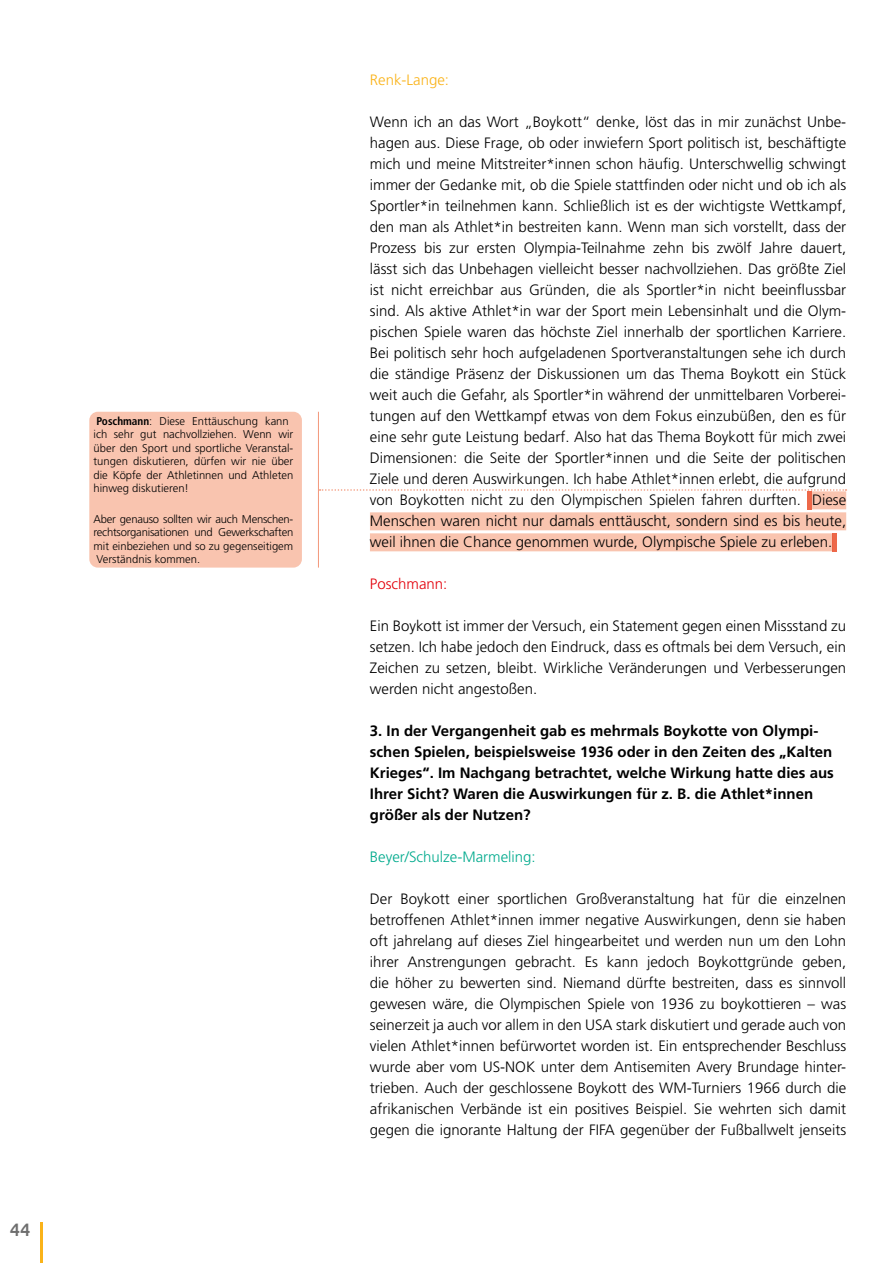
<style>
.page{position:relative;width:893px;height:1263px;background:#fff}
.page>*{position:absolute;margin:0;border:0;box-sizing:border-box;transform-origin:0 0}
.t1{font:500 18px "Ubuntu";color:#6e6e6e}
.t2{font:300 15px/21px "Frutiger";color:#000;text-align:justify}
.t3{font:700 15px/21px "Frutiger";color:#000}
.t4{font:300 15px "Frutiger";color:#00aa8d}
.t5{font:300 15px "Frutiger";color:#fab319}
.t6{font:300 15px "Frutiger";color:#e3000b}
.t7{font:300 11.25px/13.5px "Frutiger";color:#000}
.s1{font-weight:700;font-stretch:condensed}
</style>
<div class="page">
<hr style="left:40px;top:1222px;width:3px;height:41px;background:#fab319">
<div style="left:812px;top:491px;width:34px;height:18px;background:#f9c4af"></div>
<div style="left:370px;top:512px;width:476px;height:18px;background:#f9c4af"></div>
<div style="left:370px;top:533px;width:462px;height:18px;background:#f9c4af"></div>
<div style="left:807px;top:491px;width:5px;height:18px;background:#ed6849"></div>
<div style="left:832px;top:533px;width:5px;height:18px;background:#ed6849"></div>
<div style="left:89px;top:412px;width:213px;height:156px;background:#f9c4af;border-radius:9px"></div>
<svg style="left:320px;top:489px;width:526px;height:2px"></svg>
<hr style="left:318px;top:412px;width:1px;height:156px;background:#f3987a">
<p class="t7" style="left:94px;top:414px;width:201px"><span class="s1">Poschmann</span>: Diese Enttäuschung kann ich sehr gut nachvollziehen. Wenn wir über den Sport und sportliche Veranstal&shy;tungen diskutieren, dürfen wir nie über die Köpfe der Athletinnen und Athleten hinweg diskutieren!</p>
<p class="t7" style="left:94px;top:512px;width:201px;text-align:justify">Aber genauso sollten wir auch Menschen&shy;rechtsorganisationen und Gewerkschaften mit einbeziehen und so zu gegenseitigem Verständnis kommen.</p>
<p class="t1" style="left:10px;top:1218px;width:22px">44</p>
<p class="t5" style="left:370px;top:71px;width:81px">Renk-Lange:</p>
<p class="t2" style="left:370px;top:111px;width:478px">Wenn ich an das Wort „Boykott“ denke, löst das in mir zunächst Unbe&shy;hagen aus. Diese Frage, ob oder inwiefern Sport politisch ist, beschäftigte mich und meine Mitstreiter*innen schon häufig. Unterschwellig schwingt immer der Gedanke mit, ob die Spiele stattfinden oder nicht und ob ich als Sportler*in teilnehmen kann. Schließlich ist es der wichtigste Wettkampf, den man als Athlet*in bestreiten kann. Wenn man sich vorstellt, dass der Prozess bis zur ersten Olympia-Teilnahme zehn bis zwölf Jahre dauert, lässt sich das Unbehagen vielleicht besser nachvollziehen. Das größte Ziel ist nicht erreichbar aus Gründen, die als Sportler*in nicht beeinflussbar sind. Als aktive Athlet*in war der Sport mein Lebensinhalt und die Olym&shy;pischen Spiele waren das höchste Ziel innerhalb der sportlichen Karriere.<br>Bei politisch sehr hoch aufgeladenen Sportveranstaltungen sehe ich durch die ständige Präsenz der Diskussionen um das Thema Boykott ein Stück weit auch die Gefahr, als Sportler*in während der unmittelbaren Vorberei&shy;tungen auf den Wettkampf etwas von dem Fokus einzubüßen, den es für eine sehr gute Leistung bedarf. Also hat das Thema Boykott für mich zwei Dimensionen: die Seite der Sportler*innen und die Seite der politischen Ziele und deren Auswirkungen. Ich habe Athlet*innen erlebt, die aufgrund von Boykotten nicht zu den Olympischen Spielen fahren durften. Diese Menschen waren nicht nur damals enttäuscht, sondern sind es bis heute, weil ihnen die Chance genommen wurde, Olympische Spiele zu erleben.</p>
<p class="t6" style="left:370px;top:575px;width:79px">Poschmann:</p>
<p class="t2" style="left:370px;top:615px;width:478px">Ein Boykott ist immer der Versuch, ein Statement gegen einen Missstand zu setzen. Ich habe jedoch den Eindruck, dass es oftmals bei dem Versuch, ein Zeichen zu setzen, bleibt. Wirkliche Veränderungen und Verbesserungen werden nicht angestoßen.</p>
<p class="t3" style="left:370px;top:720px;width:465px">3. In der Vergangenheit gab es mehrmals Boykotte von Olympi&shy;schen Spielen, beispielsweise 1936 oder in den Zeiten des „Kalten Krieges“. Im Nachgang betrachtet, welche Wirkung hatte dies aus Ihrer Sicht? Waren die Auswirkungen für z. B. die Athlet*innen größer als der Nutzen?</p>
<p class="t4" style="left:370px;top:848px;width:167px">Beyer/Schulze-Marmeling:</p>
<p class="t2" style="left:370px;top:888px;width:478px">Der Boykott einer sportlichen Großveranstaltung hat für die einzelnen betroffenen Athlet*innen immer negative Auswirkungen, denn sie haben oft jahrelang auf dieses Ziel hingearbeitet und werden nun um den Lohn ihrer Anstrengungen gebracht. Es kann jedoch Boykottgründe geben, die höher zu bewerten sind. Niemand dürfte bestreiten, dass es sinnvoll gewesen wäre, die Olympischen Spiele von 1936 zu boykottieren – was seinerzeit ja auch vor allem in den USA stark diskutiert und gerade auch von vielen Athlet*innen befürwortet worden ist. Ein entsprechender Beschluss wurde aber vom US-NOK unter dem Antisemiten Avery Brundage hinter&shy;trieben. Auch der geschlossene Boykott des WM-Turniers 1966 durch die afrikanischen Verbände ist ein positives Beispiel. Sie wehrten sich damit gegen die ignorante Haltung der FIFA gegenüber der Fußballwelt jenseits</p>
</div>
